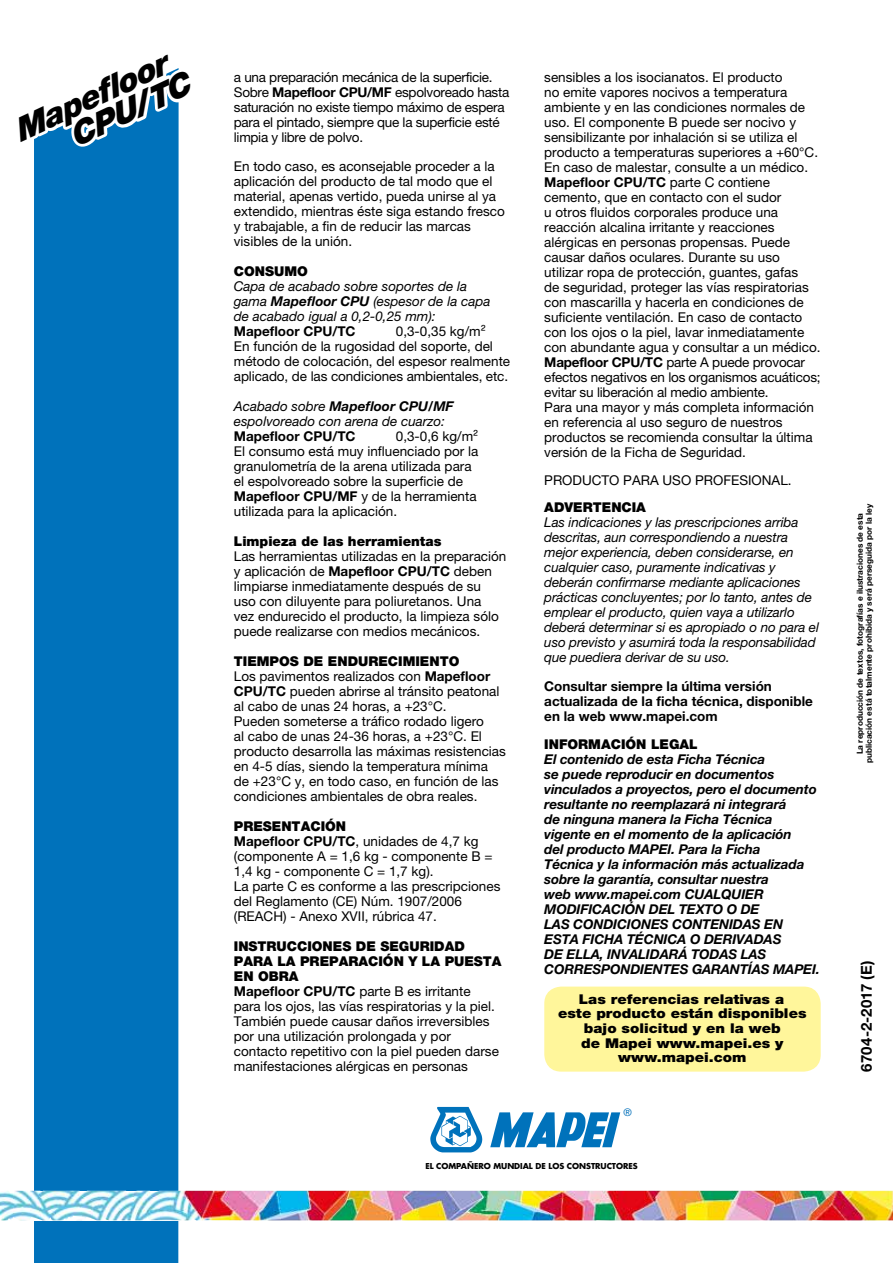
<style>
.page{position:relative;width:893px;height:1263px;background:#fff}
.page>*{position:absolute;margin:0;border:0;box-sizing:border-box;transform-origin:0 0}
.t1{font:italic 900 32.25px "Helvetica Neue LTW1 G";color:#000}
.t2{font:700 15px "Helvetica Neue LTW1 G";color:#000}
.t3{font:13.5px/15px "Helvetica Neue LTW1 G";color:#000}
.t4{font:italic 13.5px/15px "Helvetica Neue LTW1 G";letter-spacing:-.01em;color:#000}
.t5{font:italic 700 13.5px/15px "Helvetica Neue LTW1 G";letter-spacing:-.01em;color:#000}
.t6{font:13.5px/15px "Helvetica Neue LTW1 G";letter-spacing:-.02em;color:#000}
.t7{font:700 13.5px/15px "Helvetica Neue LTW1 G";color:#000}
.t8{font:900 13.5px/14.7px "Helvetica Neue LTW1 G";color:#000;text-align:center;scale:1.1 1}
.t9{font:900 13.5px "Helvetica Neue LTW1 G";color:#000}
.t10{font:10.5px "Helvetica Neue LTW1 G";color:#006fb9}
.t11{font:700 8.25px/9px "Helvetica Neue LTW1 G";color:#000;text-align:center}
.t12{font:700 7.95px "Futura";letter-spacing:-.005em;color:#000}
.s1{color:#fff}
.s2{font-weight:700}
.s3{font-weight:900}
</style>
<div class="page">
<div style="left:34px;top:176px;width:145px;height:1087px;background:#0072bb"></div>
<img style="left:0;top:1191px;width:893px;height:29px">
<svg style="left:34px;top:68px;width:145px;height:108px"></svg>
<div style="left:544px;top:986px;width:277px;height:85px;background:#fff69b;border-radius:17px"></div>
<svg style="left:490px;top:1112px;width:130px;height:35px"></svg>
<svg style="left:430px;top:1107px;width:52px;height:45px"></svg>
<h1 class="t1" style="left:8px;top:114px;width:167px;rotate:-25deg">Mapefl oor</h1>
<h1 class="t1" style="left:64px;top:119px;width:131px;rotate:-25deg">CPU/<span class="s1">TC</span></h1>
<p class="t6" style="left:234px;top:70px;width:277px">a una preparación mecánica de la superficie.<br>Sobre <span class="s2">Mapefloor CPU/MF</span> espolvoreado hasta saturación no existe tiempo máximo de espera para el pintado, siempre que la superficie esté limpia y libre de polvo.</p>
<p class="t3" style="left:234px;top:158px;width:273px">En todo caso, es aconsejable proceder a la aplicación del producto de tal modo que el material, apenas vertido, pueda unirse al ya extendido, mientras éste siga estando fresco y trabajable, a fin de reducir las marcas visibles de la unión.</p>
<p class="t9" style="left:234px;top:263px;width:75px">CONSUMO</p>
<p class="t4" style="left:234px;top:278px;width:258px">Capa de acabado sobre soportes de la gama <span class="s2">Mapefloor CPU</span> (espesor de la capa de acabado igual a 0,2-0,25 mm):</p>
<p class="t7" style="left:234px;top:323px;width:123px">Mapefloor CPU/TC</p>
<p class="t3" style="left:234px;top:323px;width:278px;text-indent:162px">0,3-0,35 kg/m²<br>En función de la rugosidad del soporte, del método de colocación, del espesor realmente aplicado, de las condiciones ambientales, etc.</p>
<p class="t4" style="left:234px;top:398px;width:221px">Acabado sobre <span class="s2">Mapefloor CPU/MF </span>espolvoreado con arena de cuarzo:</p>
<p class="t7" style="left:234px;top:428px;width:123px">Mapefloor CPU/TC</p>
<p class="t3" style="left:234px;top:428px;width:246px;text-indent:162px">0,3-0,6 kg/m²<br>El consumo está muy influenciado por la granulometría de la arena utilizada para el espolvoreado sobre la superficie de <span class="s2">Mapefloor CPU/MF</span> y de la herramienta utilizada para la aplicación.</p>
<p class="t9" style="left:234px;top:533px;width:209px">Limpieza de las herramientas</p>
<p class="t3" style="left:234px;top:548px;width:274px">Las herramientas utilizadas en la preparación y aplicación de <span class="s2">Mapefloor CPU/TC</span> deben limpiarse inmediatamente después de su<br>uso con diluyente para poliuretanos. Una<br>vez endurecido el producto, la limpieza sólo puede realizarse con medios mecánicos.</p>
<p class="t3" style="left:234px;top:654px;width:274px"><span class="s3">TIEMPOS DE ENDURECIMIENTO<br></span>Los pavimentos realizados con <span class="s2">Mapefloor CPU/TC</span> pueden abrirse al tránsito peatonal al cabo de unas 24 horas, a +23°C.<br>Pueden someterse a tráfico rodado ligero<br>al cabo de unas 24-36 horas, a +23°C. El producto desarrolla las máximas resistencias en 4-5 días, siendo la temperatura mínima de +23°C y, en todo caso, en función de las condiciones ambientales de obra reales.</p>
<p class="t3" style="left:234px;top:819px;width:268px"><span class="s3">PRESENTACIÓN<br></span><span class="s2">Mapefloor CPU/TC</span>, unidades de 4,7 kg (componente A = 1,6 kg - componente B =<br>1,4 kg - componente C = 1,7 kg).<br>La parte C es conforme a las prescripciones del Reglamento (CE) Núm. 1907/2006 (REACH) - Anexo XVII, rúbrica 47.</p>
<p class="t3" style="left:234px;top:939px;width:269px"><span class="s3">INSTRUCCIONES DE SEGURIDAD PARA LA PREPARACIÓN Y LA PUESTA EN OBRA<br></span><span class="s2">Mapefloor CPU/TC</span> parte B es irritante<br>para los ojos, las vías respiratorias y la piel.<br>También puede causar daños irreversibles por una utilización prolongada y por contacto repetitivo con la piel pueden darse manifestaciones alérgicas en personas</p>
<p class="t3" style="left:544px;top:69px;width:278px">sensibles a los isocianatos. El producto<br>no emite vapores nocivos a temperatura ambiente y en las condiciones normales de uso. El componente B puede ser nocivo y sensibilizante por inhalación si se utiliza el producto a temperaturas superiores a +60°C.<br>En caso de malestar, consulte a un médico.<br><span class="s2">Mapefloor CPU/TC</span> parte C contiene cemento, que en contacto con el sudor<br>u otros fluidos corporales produce una reacción alcalina irritante y reacciones alérgicas en personas propensas. Puede causar daños oculares. Durante su uso utilizar ropa de protección, guantes, gafas<br>de seguridad, proteger las vías respiratorias con mascarilla y hacerla en condiciones de suficiente ventilación. En caso de contacto con los ojos o la piel, lavar inmediatamente con abundante agua y consultar a un médico.<br><span class="s2">Mapefloor CPU/TC</span> parte A puede provocar efectos negativos en los organismos acuáticos; evitar su liberación al medio ambiente.<br>Para una mayor y más completa información en referencia al uso seguro de nuestros productos se recomienda consultar la última versión de la Ficha de Seguridad.</p>
<p class="t3" style="left:544px;top:473px;width:249px">PRODUCTO PARA USO PROFESIONAL.</p>
<p class="t9" style="left:544px;top:499px;width:103px">ADVERTENCIA</p>
<p class="t4" style="left:544px;top:515px;width:276px">Las indicaciones y las prescripciones arriba descritas, aun correspondiendo a nuestra mejor experiencia, deben considerarse, en cualquier caso, puramente indicativas y deberán confirmarse mediante aplicaciones prácticas concluyentes; por lo tanto, antes de emplear el producto, quien vaya a utilizarlo deberá determinar si es apropiado o no para el uso previsto y asumirá toda la responsabilidad que puediera derivar de su uso.</p>
<p class="t7" style="left:544px;top:678px;width:270px">Consultar siempre la última versión actualizada de la ficha técnica, disponible en la web www.mapei.com</p>
<p class="t9" style="left:544px;top:736px;width:155px">INFORMACIÓN LEGAL</p>
<p class="t5" style="left:544px;top:752px;width:277px">El contenido de esta Ficha Técnica<br>se puede reproducir en documentos vinculados a proyectos, pero el documento resultante no reemplazará ni integrará<br>de ninguna manera la Ficha Técnica vigente en el momento de la aplicación<br>del producto MAPEI. Para la Ficha<br>Técnica y la información más actualizada sobre la garantía, consultar nuestra<br>web www.mapei.com CUALQUIER MODIFICACIÓN DEL TEXTO O DE<br>LAS CONDICIONES CONTENIDAS EN ESTA FICHA TÉCNICA O DERIVADAS<br>DE ELLA, INVALIDARÁ TODAS LAS CORRESPONDIENTES GARANTÍAS MAPEI.</p>
<p class="t8" style="left:558px;top:991px;width:227px">Las referencias relativas a<br>este producto están disponibles bajo solicitud y en la web<br>de Mapei www.mapei.es y www.mapei.com</p>
<p class="t10" style="left:624px;top:1106px;width:10px">®</p>
<p class="t12" style="left:425px;top:1161px;width:214px">EL COMPAÑERO MUNDIAL DE LOS CONSTRUCTORES</p>
<p class="t11" style="left:855px;top:763px;width:261px;rotate:-90deg">La reproducción de textos, fotografías e ilustraciones de esta publicación está totalmente prohibida y será perseguida por la ley</p>
<p class="t2" style="left:857px;top:1071px;width:112px;rotate:-90deg">6704-2-2017 (E)</p>
</div>
